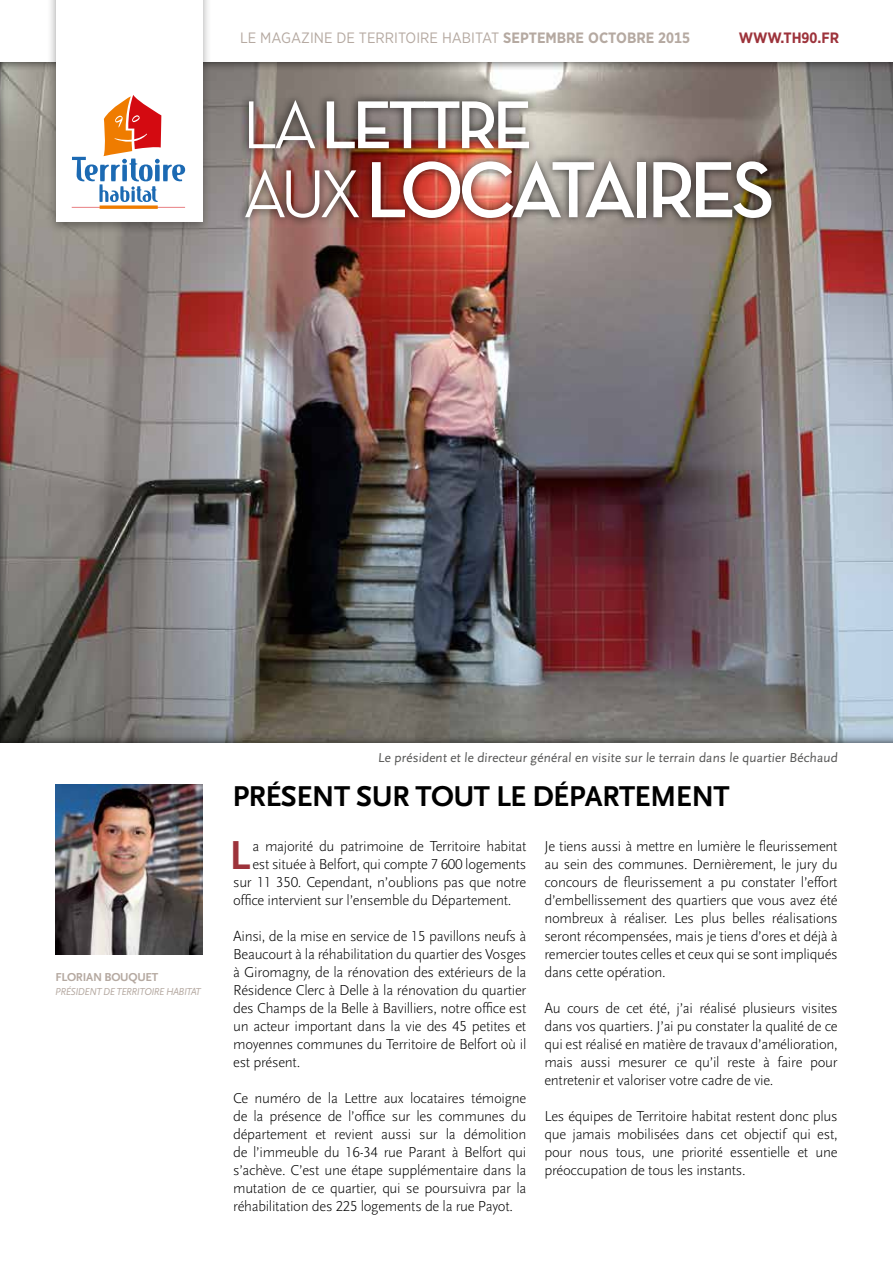
<style>
.page{position:relative;width:893px;height:1263px;background:#fff}
.page>*{position:absolute;margin:0;border:0;box-sizing:border-box;transform-origin:0 0}
.t1{font:700 81px "Neutra Disp";letter-spacing:-.06em;color:#fff}
.t2{font:700 68.85px "Neutra Disp";letter-spacing:-.06em;color:#fff}
.t3{font:700 42.3px "Scala Sans Pro";color:#9d333b}
.t4{font:700 30px "Scala Sans Pro";letter-spacing:-.02em;color:#000}
.t5{font:300 15px/18px "Scala Sans Pro";letter-spacing:-.02em;color:#000;text-align:justify}
.t6{font:15px "Gotham Narrow";color:#b5a9a1}
.t7{font:700 15px "Gotham Narrow";color:#9d333b}
.t8{font:13.5px "Scala Sans Pro";color:#565655}
.t9{font:700 12px "Scala Sans Pro";letter-spacing:-.02em;color:#b5a9a1}
.t10{font:italic 10.5px "Scala Sans Pro";letter-spacing:-.04em;color:#b5a9a1;scale:.93 1}
.s1{font-weight:700}
.s2{font-weight:500}
.s3{font-weight:500;font-size:68.85px}
</style>
<div class="page">
<div style="left:0;top:63px;width:893px;height:681px;background:#000;opacity:.75"></div>
<div style="left:47px;top:0;width:164px;height:234px;background:#000;opacity:.35"></div>
<div style="left:56px;top:0;width:146px;height:221px;background:#fff"></div>
<hr style="left:72px;top:207px;width:113px;height:1px;background:#d40a11">
<svg style="left:100px;top:205px;width:58px;height:4px"></svg>
<svg style="left:72px;top:95px;width:113px;height:107px"></svg>
<img style="left:55px;top:784px;width:147px;height:170px">
<div style="left:237px;top:92px;width:543px;height:135px;background:#000;opacity:.75"></div>
<p class="t6" style="left:240px;top:28px;width:452px">LE MAGAZINE DE TERRITOIRE HABITAT <span class="s1">SEPTEMBRE OCTOBRE 2015</span></p>
<p class="t7" style="left:739px;top:28px;width:102px">WWW.TH90.FR</p>
<h2 class="t2" style="left:243px;top:87px;width:291px"><span class="s2">LA</span> LETTRE</h2>
<h1 class="t1" style="left:243px;top:145px;width:533px"><span class="s3">AUX</span> LOCATAIRES</h1>
<p class="t9" style="left:55px;top:970px;width:104px">FLORIAN BOUQUET</p>
<p class="t10" style="left:55px;top:985px;width:158px">PRÉSIDENT DE TERRITOIRE HABITAT</p>
<p class="t8" style="left:378px;top:750px;width:463px">Le président et le directeur général en visite sur le terrain dans le quartier Béchaud</p>
<h3 class="t4" style="left:232px;top:778px;width:499px">PRÉSENT SUR TOUT LE DÉPARTEMENT</h3>
<h3 class="t3" style="left:229px;top:830px;width:22px">L</h3>
<p class="t5" style="left:252px;top:837px;width:276px">a majorité du patrimoine de Territoire habitat</p>
<p class="t5" style="left:544px;top:837px;width:295px">Je tiens aussi à mettre en lumière le fleurissement au sein des communes. Dernièrement, le jury du concours de fleurissement a pu constater l’effort d’embellissement des quartiers que vous avez été nombreux à réaliser. Les plus belles réalisations seront récompensées, mais je tiens d’ores et déjà à remercier toutes celles et ceux qui se sont impliqués dans cette opération.</p>
<p class="t5" style="left:544px;top:999px;width:295px">Au cours de cet été, j’ai réalisé plusieurs visites dans vos quartiers. J’ai pu constater la qualité de ce qui est réalisé en matière de travaux d’amélioration, mais aussi mesurer ce qu’il reste à faire pour entretenir et valoriser votre cadre de vie.</p>
<p class="t5" style="left:544px;top:1107px;width:295px">Les équipes de Territoire habitat restent donc plus que jamais mobilisées dans cet objectif qui est, pour nous tous, une priorité essentielle et une préoccupation de tous les instants.</p>
<p class="t5" style="left:252px;top:855px;width:276px">est située à Belfort, qui compte 7 600 logements</p>
<p class="t5" style="left:233px;top:873px;width:295px">sur 11 350. Cependant, n’oublions pas que notre</p>
<p class="t5" style="left:233px;top:891px;width:280px">office intervient sur l’ensemble du Département.</p>
<p class="t5" style="left:233px;top:927px;width:295px">Ainsi, de la mise en service de 15 pavillons neufs à Beaucourt à la réhabilitation du quartier des Vosges à Giromagny, de la rénovation des extérieurs de la Résidence Clerc à Delle à la rénovation du quartier des Champs de la Belle à Bavilliers, notre office est un acteur important dans la vie des 45 petites et moyennes communes du Territoire de Belfort où il est présent.</p>
<p class="t5" style="left:233px;top:1089px;width:295px">Ce numéro de la Lettre aux locataires témoigne de la présence de l’office sur les communes du département et revient aussi sur la démolition de l’immeuble du 16-34 rue Parant à Belfort qui s’achève. C’est une étape supplémentaire dans la mutation de ce quartier, qui se poursuivra par la réhabilitation des 225 logements de la rue Payot.</p>
</div>
